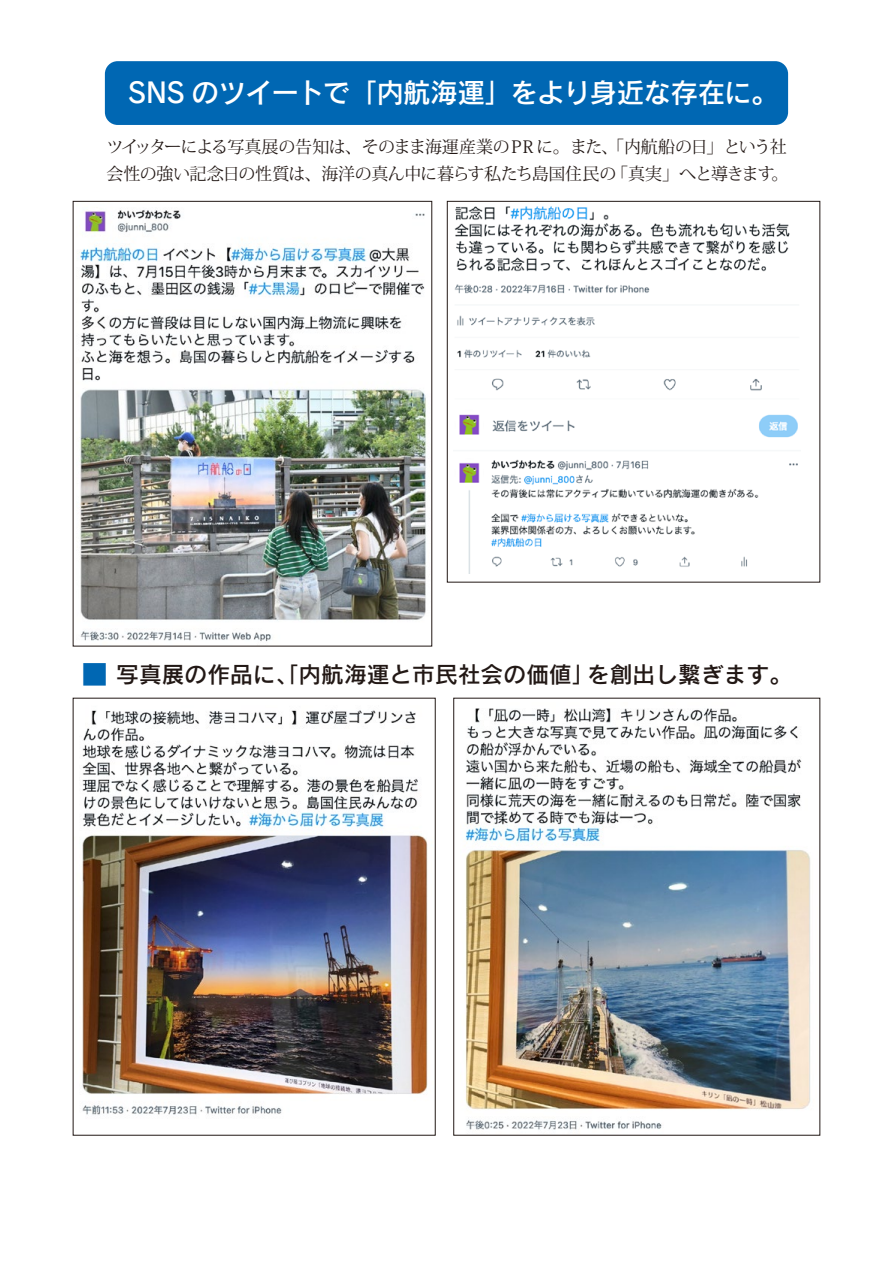
<style>
.page{position:relative;width:893px;height:1263px;background:#fff}
.page>*{position:absolute;margin:0;border:0;box-sizing:border-box;transform-origin:0 0}
.t1{font:27.6px "Rodin Pro DB";letter-spacing:-.035em;color:#fff}
.t2{font:25.8px "Rodin Pro DB";color:#0067b3}
.t3{font:22.8px "Rodin Pro DB";color:#221815}
.t4{font:16.95px/27.6px "Koz Min Pr 6 N";letter-spacing:-.035em;color:#221815;text-align:right}
.t5{font:16.95px "Koz Min Pr 6 N";letter-spacing:-.07em;color:#221815}
</style>
<div class="page">
<div style="left:105px;top:61px;width:683px;height:64px;background:#0067b3;border-radius:13px"></div>
<img style="left:79px;top:210px;width:348px;height:432px">
<img style="left:454px;top:206px;width:344px;height:367px">
<div style="left:447px;top:201px;width:373px;height:381px;border:1px solid #221815"></div>
<img style="left:82px;top:710px;width:346px;height:405px">
<img style="left:465px;top:708px;width:345px;height:422px">
<h1 class="t1" style="left:128px;top:75px;width:652px">SNS のツイートで「内航海運」をより身近な存在に。</h1>
<p class="t4" style="left:107px;top:133px;width:684px">ツイッターによる写真展の告知は、そのまま海運産業のPR に。また、「内航船の日」という社。</p>
<p class="t4" style="left:107px;top:161px;width:511px">会性の強い記念日の性質は、海洋の真ん中に暮らす私たち島国住民の</p>
<p class="t5" style="left:611px;top:165px;width:165px">「真実」へと導きます</p>
<h2 class="t2" style="left:82px;top:658px;width:27px">■</h2>
<h3 class="t3" style="left:116px;top:660px;width:480px">写真展の作品に、「内航海運と市民社会の価値」</h3>
<h3 class="t3" style="left:587px;top:660px;width:206px">を創出し繋ぎます。</h3>
</div>
